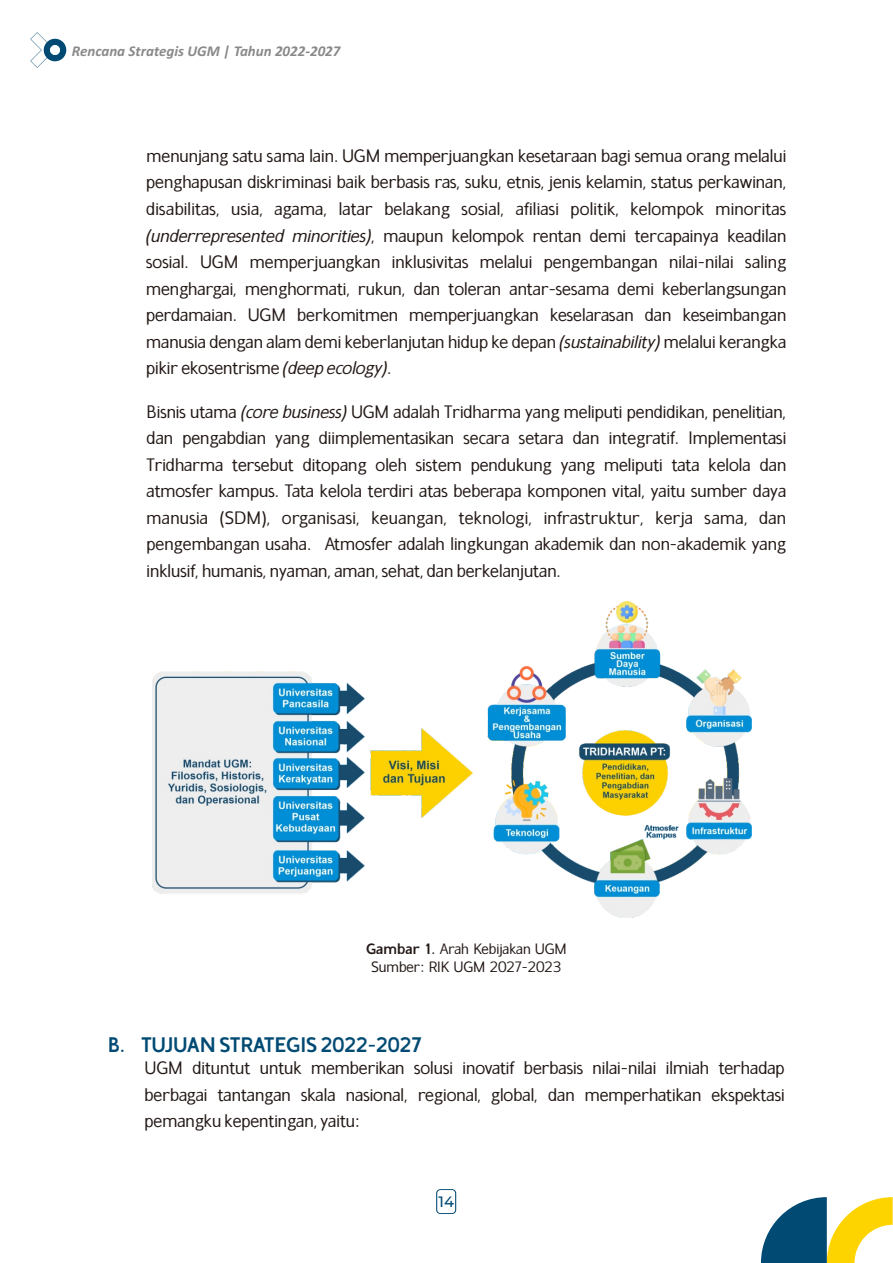
<style>
.page{position:relative;width:893px;height:1263px;background:#fff}
.page>*{position:absolute;margin:0;border:0;box-sizing:border-box;transform-origin:0 0}
.t1{font:21px "Gama Sans Bold";color:#014a73}
.t2{font:18px/26.5px "Gama Sans Regular";color:#231916;text-align:justify}
.t3{font:15px/18px "Gama Sans Regular";color:#231916;text-align:center}
.t4{font:italic 700 15px "Calibri";color:#898989}
.t5{font:500 15px "Montserrat";color:#014a73}
.s1{font-family:"Gama Sans Italic"}
.s2{font-family:"Gama Sans Bold"}
</style>
<div class="page">
<svg style="left:30px;top:32px;width:36px;height:36px"></svg>
<div style="left:50px;top:45px;width:10px;height:10px;background:#fcfeff;border-radius:50%"></div>
<img style="left:152px;top:601px;width:600px;height:316px">
<div style="left:436px;top:1189px;width:20px;height:25px;border:1px solid #014a73;border-radius:4px"></div>
<svg style="left:761px;top:1197px;width:132px;height:66px"></svg>
<p class="t4" style="left:72px;top:45px;width:270px">Rencana Strategis UGM | Tahun 2022-2027</p>
<p class="t2" style="left:146px;top:144px;width:642px">menunjang satu sama lain. UGM memperjuangkan kesetaraan bagi semua orang melalui penghapusan diskriminasi baik berbasis ras, suku, etnis, jenis kelamin, status perkawinan, disabilitas, usia, agama, latar belakang sosial, afiliasi politik, kelompok minoritas <span class="s1">(underrepresented minorities)</span>, maupun kelompok rentan demi tercapainya keadilan sosial. UGM memperjuangkan inklusivitas melalui pengembangan nilai-nilai saling menghargai, menghormati, rukun, dan toleran antar-sesama demi keberlangsungan perdamaian. UGM berkomitmen memperjuangkan keselarasan dan keseimbangan manusia dengan alam demi keberlanjutan hidup ke depan <span class="s1">(sustainability)</span> melalui kerangka pikir ekosentrisme <span class="s1">(deep ecology)</span>.</p>
<p class="t2" style="left:147px;top:400px;width:641px">Bisnis utama <span class="s1">(core business)</span> UGM adalah Tridharma yang meliputi pendidikan, penelitian, dan pengabdian yang diimplementasikan secara setara dan integratif. Implementasi Tridharma tersebut ditopang oleh sistem pendukung yang meliputi tata kelola dan atmosfer kampus. Tata kelola terdiri atas beberapa komponen vital, yaitu sumber daya manusia (SDM), organisasi, keuangan, teknologi, infrastruktur, kerja sama, dan pengembangan usaha. Atmosfer adalah lingkungan akademik dan non-akademik yang inklusif, humanis, nyaman, aman, sehat, dan berkelanjutan.</p>
<p class="t3" style="left:366px;top:941px;width:202px"><span class="s2">Gambar 1.</span> Arah Kebijakan UGM<br>Sumber: RIK UGM 2027-2023</p>
<p class="t1" style="left:108px;top:1037px;width:316px">B. TUJUAN STRATEGIS 2022-2027</p>
<p class="t2" style="left:145px;top:1056px;width:642px">UGM dituntut untuk memberikan solusi inovatif berbasis nilai-nilai ilmiah terhadap berbagai tantangan skala nasional, regional, global, dan memperhatikan ekspektasi pemangku kepentingan, yaitu:</p>
<p class="t5" style="left:439px;top:1192px;width:17px">14</p>
</div>
